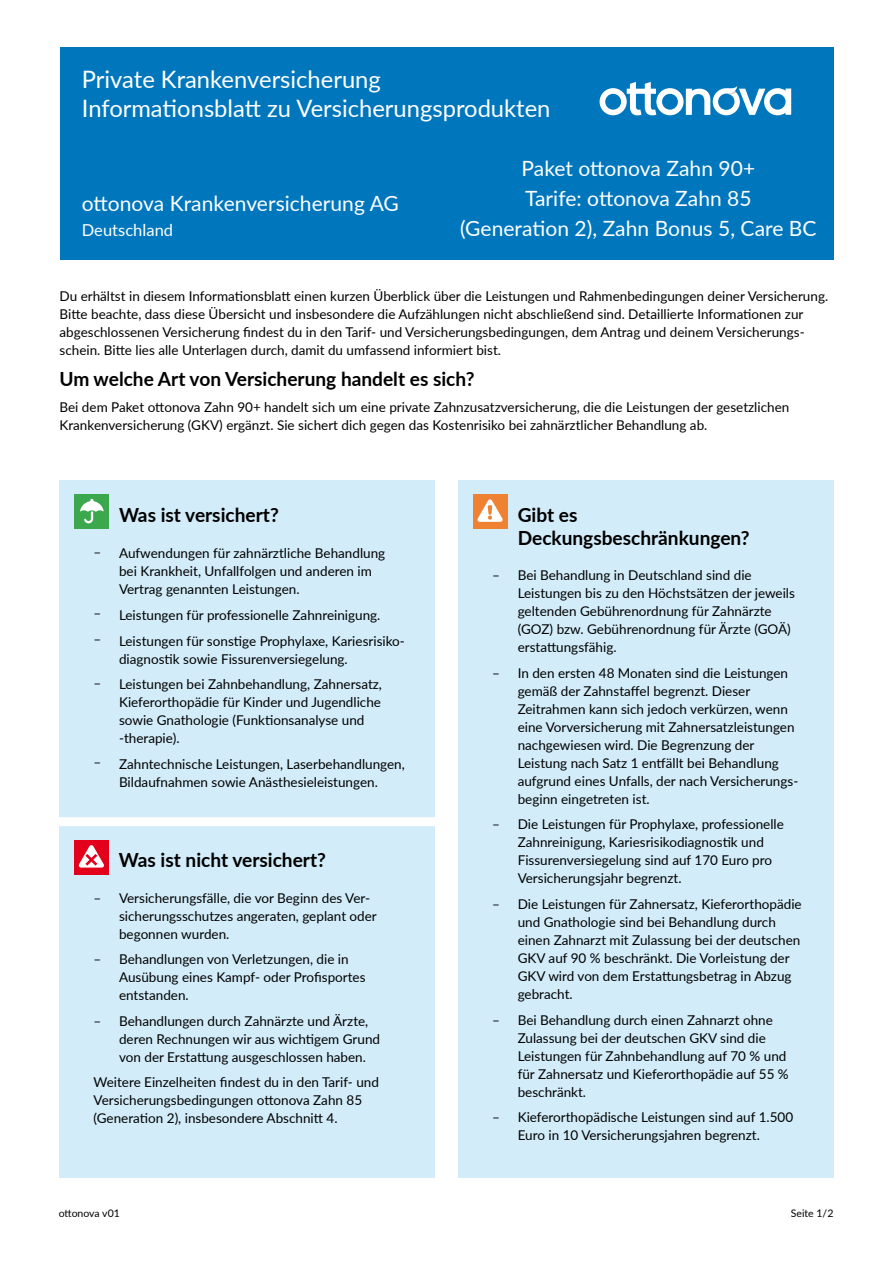
<style>
.page{position:relative;width:893px;height:1263px;background:#fff}
.page>*{position:absolute;margin:0;border:0;box-sizing:border-box;transform-origin:0 0}
.t1{font:24px/28.5px "Lato";color:#fff}
.t2{font:21px/29.8px "Lato";color:#fff;text-align:center}
.t3{font:700 19.5px/23.4px "Lato";color:#000}
.t4{font:16.5px "Lato";color:#fff}
.t5{font:13.5px/18px "Lato";color:#000}
.t6{font:10.5px "Lato";color:#000}
</style>
<div class="page">
<div style="left:60px;top:47px;width:773px;height:212px;background:#0077bd"></div>
<div style="left:60px;top:480px;width:375px;height:698px;background:#d2ecf9"></div>
<div style="left:458px;top:480px;width:375px;height:698px;background:#d2ecf9"></div>
<div style="left:44px;top:817px;width:402px;height:9px;background:#fff"></div>
<div style="left:74px;top:494px;width:34px;height:34px;background:#3ca84e"></div>
<svg style="left:80px;top:499px;width:24px;height:25px"></svg>
<div style="left:74px;top:840px;width:34px;height:34px;background:#e2001a"></div>
<svg style="left:78px;top:845px;width:26px;height:22px"></svg>
<div style="left:473px;top:494px;width:34px;height:34px;background:#ee8132"></div>
<svg style="left:477px;top:499px;width:26px;height:23px"></svg>
<svg style="left:600px;top:82px;width:191px;height:33px"></svg>
<h1 class="t1" style="left:82px;top:64px;width:470px">Private Krankenversicherung<br>Informationsblatt zu Versicherungsprodukten</h1>
<h2 class="t2" style="left:82px;top:188px;width:319px">ottonova Krankenversicherung AG</h2>
<p class="t4" style="left:82px;top:218px;width:93px">Deutschland</p>
<h2 class="t2" style="left:460px;top:153px;width:358px">Paket ottonova Zahn 90+<br>Tarife: ottonova Zahn 85<br>(Generation 2), Zahn Bonus 5, Care BC</h2>
<p class="t5" style="left:60px;top:287px;width:770px">Du erhältst in diesem Informationsblatt einen kurzen Überblick über die Leistungen und Rahmenbedingungen deiner Versicherung.<br>Bitte beachte, dass diese Übersicht und insbesondere die Aufzählungen nicht abschließend sind. Detaillierte Informationen zur abgeschlossenen Versicherung findest du in den Tarif- und Versicherungsbedingungen, dem Antrag und deinem Versicherungs&shy;schein. Bitte lies alle Unterlagen durch, damit du umfassend informiert bist.</p>
<h3 class="t3" style="left:60px;top:367px;width:417px">Um welche Art von Versicherung handelt es sich?</h3>
<p class="t5" style="left:60px;top:398px;width:731px">Bei dem Paket ottonova Zahn 90+ handelt sich um eine private Zahnzusatzversicherung, die die Leistungen der gesetzlichen<br>Krankenversicherung (GKV) ergänzt. Sie sichert dich gegen das Kostenrisiko bei zahnärztlicher Behandlung ab.</p>
<h3 class="t3" style="left:119px;top:502px;width:161px">Was ist versichert?</h3>
<p class="t5" style="left:119px;top:544px;width:268px;text-indent:-26px">– Aufwendungen für zahnärztliche Behandlung bei Krankheit, Unfallfolgen und anderen im<br>Vertrag genannten Leistungen.</p>
<p class="t5" style="left:94px;top:605px;width:288px">– Leistungen für professionelle Zahnreinigung.</p>
<p class="t5" style="left:119px;top:631px;width:287px;text-indent:-26px">– Leistungen für sonstige Prophylaxe, Kariesrisiko&shy;diagnostik sowie Fissurenversiegelung.</p>
<p class="t5" style="left:119px;top:675px;width:264px;text-indent:-26px">– Leistungen bei Zahnbehandlung, Zahnersatz, Kieferorthopädie für Kinder und Jugendliche sowie Gnathologie (Funktionsanalyse und -therapie).</p>
<p class="t5" style="left:94px;top:754px;width:313px;text-align:center">– Zahntechnische Leistungen, Laserbehandlungen,<br>Bildaufnahmen sowie Anästhesieleistungen.</p>
<h3 class="t3" style="left:119px;top:848px;width:208px">Was ist nicht versichert?</h3>
<p class="t5" style="left:119px;top:888px;width:259px;text-indent:-26px">– Versicherungsfälle, die vor Beginn des Ver&shy;sicherungsschutzes angeraten, geplant oder begonnen wurden.</p>
<p class="t5" style="left:119px;top:950px;width:248px;text-indent:-26px">– Behandlungen von Verletzungen, die in<br>Ausübung eines Kampf- oder Profisportes entstanden.</p>
<p class="t5" style="left:119px;top:1011px;width:263px;text-indent:-26px">– Behandlungen durch Zahnärzte und Ärzte, deren Rechnungen wir aus wichtigem Grund von der Erstattung ausgeschlossen haben.</p>
<p class="t5" style="left:94px;top:1073px;width:287px">Weitere Einzelheiten findest du in den Tarif- und<br>Versicherungsbedingungen ottonova Zahn 85 (Generation 2), insbesondere Abschnitt 4.</p>
<h3 class="t3" style="left:518px;top:502px;width:233px">Gibt es<br>Deckungsbeschränkungen?</h3>
<p class="t5" style="left:518px;top:566px;width:279px;text-indent:-26px">– Bei Behandlung in Deutschland sind die Leistungen bis zu den Höchstsätzen der jeweils geltenden Gebührenordnung für Zahnärzte (GOZ) bzw. Gebührenordnung für Ärzte (GOÄ) erstattungsfähig.</p>
<p class="t5" style="left:518px;top:663px;width:282px;text-indent:-26px">– In den ersten 48 Monaten sind die Leistungen gemäß der Zahnstaffel begrenzt. Dieser Zeitrahmen kann sich jedoch verkürzen, wenn eine Vorversicherung mit Zahnersatzleistungen nachgewiesen wird. Die Begrenzung der Leistung nach Satz 1 entfällt bei Behandlung aufgrund eines Unfalls, der nach Versicherungs&shy;beginn eingetreten ist.</p>
<p class="t5" style="left:518px;top:815px;width:268px;text-indent:-26px">– Die Leistungen für Prophylaxe, professionelle Zahnreinigung, Kariesrisikodiagnostik und Fissurenversiegelung sind auf 170 Euro pro Versicherungsjahr begrenzt.</p>
<p class="t5" style="left:518px;top:895px;width:285px;text-indent:-26px">– Die Leistungen für Zahnersatz, Kieferorthopädie und Gnathologie sind bei Behandlung durch einen Zahnarzt mit Zulassung bei der deutschen GKV auf 90 % beschränkt. Die Vorleistung der GKV wird von dem Erstattungsbetrag in Abzug gebracht.</p>
<p class="t5" style="left:518px;top:1010px;width:273px;text-indent:-26px">– Bei Behandlung durch einen Zahnarzt ohne Zulassung bei der deutschen GKV sind die Leistungen für Zahnbehandlung auf 70 % und für Zahnersatz und Kieferorthopädie auf 55 % beschränkt.</p>
<p class="t5" style="left:492px;top:1108px;width:303px;text-align:center">– Kieferorthopädische Leistungen sind auf 1.500<br>Euro in 10 Versicherungsjahren begrenzt.</p>
<p class="t6" style="left:59px;top:1205px;width:63px">ottonova v01</p>
<p class="t6" style="left:791px;top:1205px;width:44px">Seite 1/2</p>
</div>
